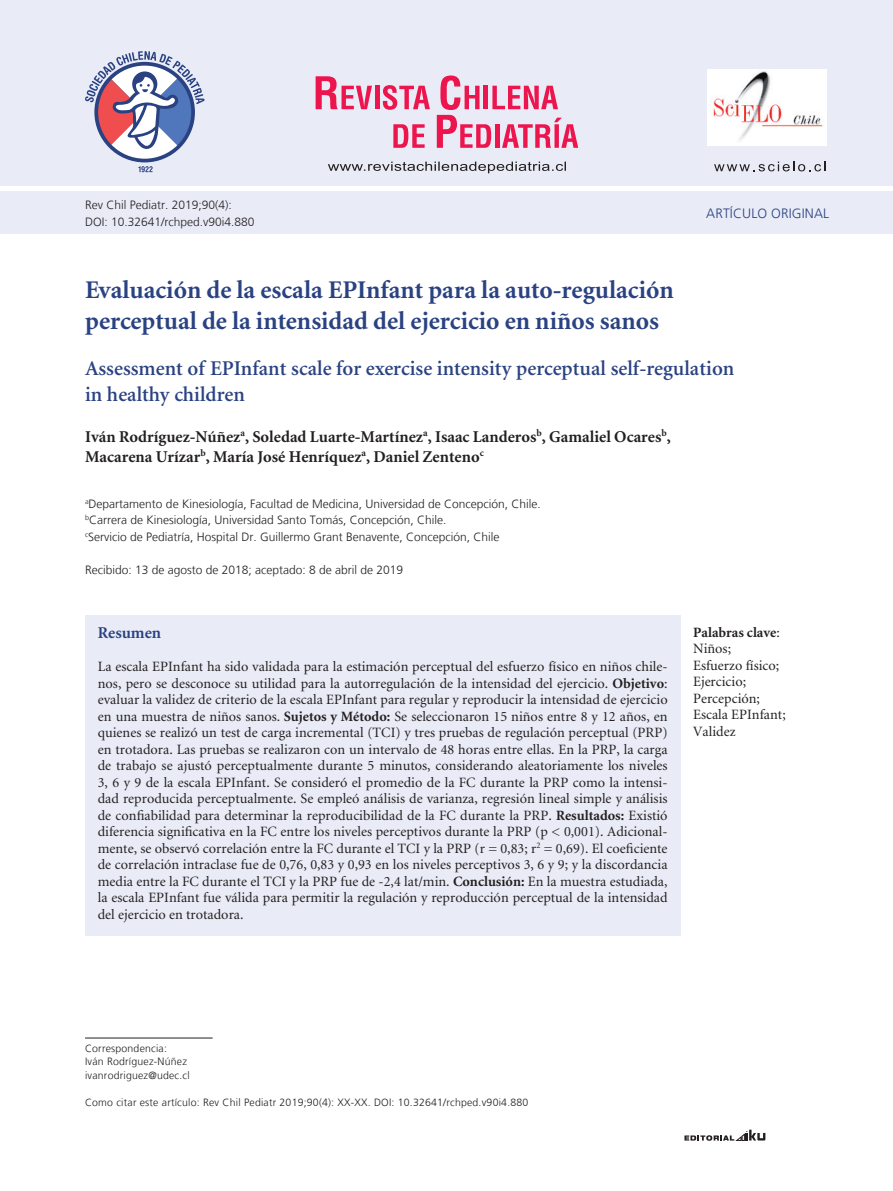
<style>
.page{position:relative;width:893px;height:1191px;background:#fff}
.page>*{position:absolute;margin:0;border:0;box-sizing:border-box;transform-origin:0 0}
._2-titulo{font:700 25.5px/30.6px "Minion";color:#2a4282}
._2-titulo_ingles{font:600 21px/25.2px "Minion";color:#2a4282}
._3-autor{font:700 16.5px/19.8px "Minion";color:#231f20}
._6-subtitulo{font:700 16.5px "Minion";color:#2a4282}
._5-resumen{font:14.25px/16.5px "Minion";color:#231f20;text-align:justify}
._5-resumen-2{font:700 14.25px "Minion";color:#231f20}
._2-nombre_sección{font:300 13.5px "Frutiger LT";letter-spacing:.01em;color:#2a4282}
._3-datos_autores-doi{font:300 12px "Frutiger LT";color:#231f20}
._4-correspondencia{font:300 10.5px "Frutiger LT";letter-spacing:.02em;color:#231f20}
.s1{font-weight:700}
.s2{font-weight:400}
</style>
<div class="page">
<svg style="left:684px;top:1129px;width:81px;height:11px"></svg>
<div style="left:0;top:192px;width:893px;height:42px;background:#e9ecf6"></div>
<div style="left:0;top:0;width:893px;height:186px;background:#e9ecf6"></div>
<svg style="left:714px;top:162px;width:111px;height:9px"></svg>
<svg style="left:138px;top:166px;width:15px;height:6px"></svg>
<svg style="left:85px;top:51px;width:120px;height:108px"></svg>
<img style="left:707px;top:70px;width:119px;height:75px">
<svg style="left:393px;top:124px;width:32px;height:24px"></svg>
<svg style="left:316px;top:76px;width:56px;height:33px"></svg>
<hr style="left:375px;top:86px;width:4px;height:23px;background:#ed154e">
<svg style="left:383px;top:85px;width:47px;height:25px"></svg>
<svg style="left:437px;top:75px;width:141px;height:73px"></svg>
<svg style="left:328px;top:162px;width:238px;height:11px"></svg>
<hr style="left:85px;top:1037px;width:128px;height:1px;background:#231f20">
<div style="left:85px;top:615px;width:595px;height:320px;background:#e9ecf6"></div>
<p class="_3-datos_autores-doi" style="left:85px;top:198px;width:148px">Rev Chil Pediatr. 2019;90(4):</p>
<p class="_3-datos_autores-doi" style="left:85px;top:215px;width:171px">DOI: 10.32641/rchped.v90i4.880</p>
<p class="_2-nombre_sección" style="left:706px;top:205px;width:124px">ARTÍCULO ORIGINAL</p>
<h1 class="_2-titulo" style="left:85px;top:276px;width:590px">Evaluación de la escala EPInfant para la auto-regulación perceptual de la intensidad del ejercicio en niños sanos</h1>
<p class="_2-titulo_ingles" style="left:85px;top:357px;width:651px">Assessment of EPInfant scale for exercise intensity perceptual self-regulation in healthy children</p>
<p class="_3-autor" style="left:85px;top:427px;width:587px">Iván Rodríguez-Núñez<sup>a</sup>, Soledad Luarte-Martínez<sup>a</sup>, Isaac Landeros<sup>b</sup>, Gamaliel Ocares<sup>b</sup>,<br>Macarena Urízar<sup>b</sup>, María José Henríquez<sup>a</sup>, Daniel Zenteno<sup>c</sup></p>
<p class="_3-datos_autores-doi" style="left:85px;top:497px;width:457px"><sup>a</sup>Departamento de Kinesiología, Facultad de Medicina, Universidad de Concepción, Chile.</p>
<p class="_3-datos_autores-doi" style="left:85px;top:513px;width:363px"><sup>b</sup>Carrera de Kinesiología, Universidad Santo Tomás, Concepción, Chile.</p>
<p class="_3-datos_autores-doi" style="left:85px;top:530px;width:416px"><sup>c</sup>Servicio de Pediatría, Hospital Dr. Guillermo Grant Benavente, Concepción, Chile</p>
<p class="_3-datos_autores-doi" style="left:85px;top:563px;width:320px">Recibido: 13 de agosto de 2018; aceptado: 8 de abril de 2019</p>
<p class="_6-subtitulo" style="left:98px;top:624px;width:65px">Resumen</p>
<p class="_5-resumen" style="left:98px;top:659px;width:571px">La escala EPInfant ha sido validada para la estimación perceptual del esfuerzo físico en niños chile&shy;nos, pero se desconoce su utilidad para la autorregulación de la intensidad del ejercicio. <span class="s1">Objetivo</span>: evaluar la validez de criterio de la escala EPInfant para regular y reproducir la intensidad de ejercicio en una muestra de niños sanos. <span class="s1">Sujetos y Método:</span> Se seleccionaron 15 niños entre 8 y 12 años, en quienes se realizó un test de carga incremental (TCI) y tres pruebas de regulación perceptual (PRP) en trotadora. Las pruebas se realizaron con un intervalo de 48 horas entre ellas. En la PRP, la carga de trabajo se ajustó perceptualmente durante 5 minutos, considerando aleatoriamente los niveles 3, 6 y 9 de la escala EPInfant. Se consideró el promedio de la FC durante la PRP como la intensi&shy;dad reproducida perceptualmente. Se empleó análisis de varianza, regresión lineal simple y análisis de confiabilidad para determinar la reproducibilidad de la FC durante la PRP. <span class="s1">Resultados:</span> Existió diferencia significativa en la FC entre los niveles perceptivos durante la PRP (p &lt; 0,001). Adicional&shy;mente, se observó correlación entre la FC durante el TCI y la PRP (r = 0,83; r<sup>2</sup> = 0,69). El coeficiente de correlación intraclase fue de 0,76, 0,83 y 0,93 en los niveles perceptivos 3, 6 y 9; y la discordancia media entre la FC durante el TCI y la PRP fue de -2,4 lat/min. <span class="s1">Conclusión:</span> En la muestra estudiada, la escala EPInfant fue válida para permitir la regulación y reproducción perceptual de la intensidad del ejercicio en trotadora.</p>
<p class="_5-resumen-2" style="left:693px;top:624px;width:88px">Palabras clave<span class="s2">:</span></p>
<p class="_5-resumen" style="left:693px;top:641px;width:39px">Niños;</p>
<p class="_5-resumen" style="left:693px;top:657px;width:88px">Esfuerzo físico;</p>
<p class="_5-resumen" style="left:693px;top:674px;width:54px">Ejercicio;</p>
<p class="_5-resumen" style="left:693px;top:690px;width:68px">Percepción;</p>
<p class="_5-resumen" style="left:693px;top:707px;width:94px">Escala EPInfant;</p>
<p class="_5-resumen" style="left:693px;top:723px;width:44px">Validez</p>
<p class="_4-correspondencia" style="left:85px;top:1042px;width:83px">Correspondencia:</p>
<p class="_4-correspondencia" style="left:85px;top:1055px;width:104px">Iván Rodríguez-Núñez</p>
<p class="_4-correspondencia" style="left:85px;top:1069px;width:106px">ivanrodriguez@udec.cl</p>
<p class="_4-correspondencia" style="left:85px;top:1096px;width:445px">Como citar este artículo: Rev Chil Pediatr 2019;90(4): XX-XX. DOI: 10.32641/rchped.v90i4.880</p>
</div>
